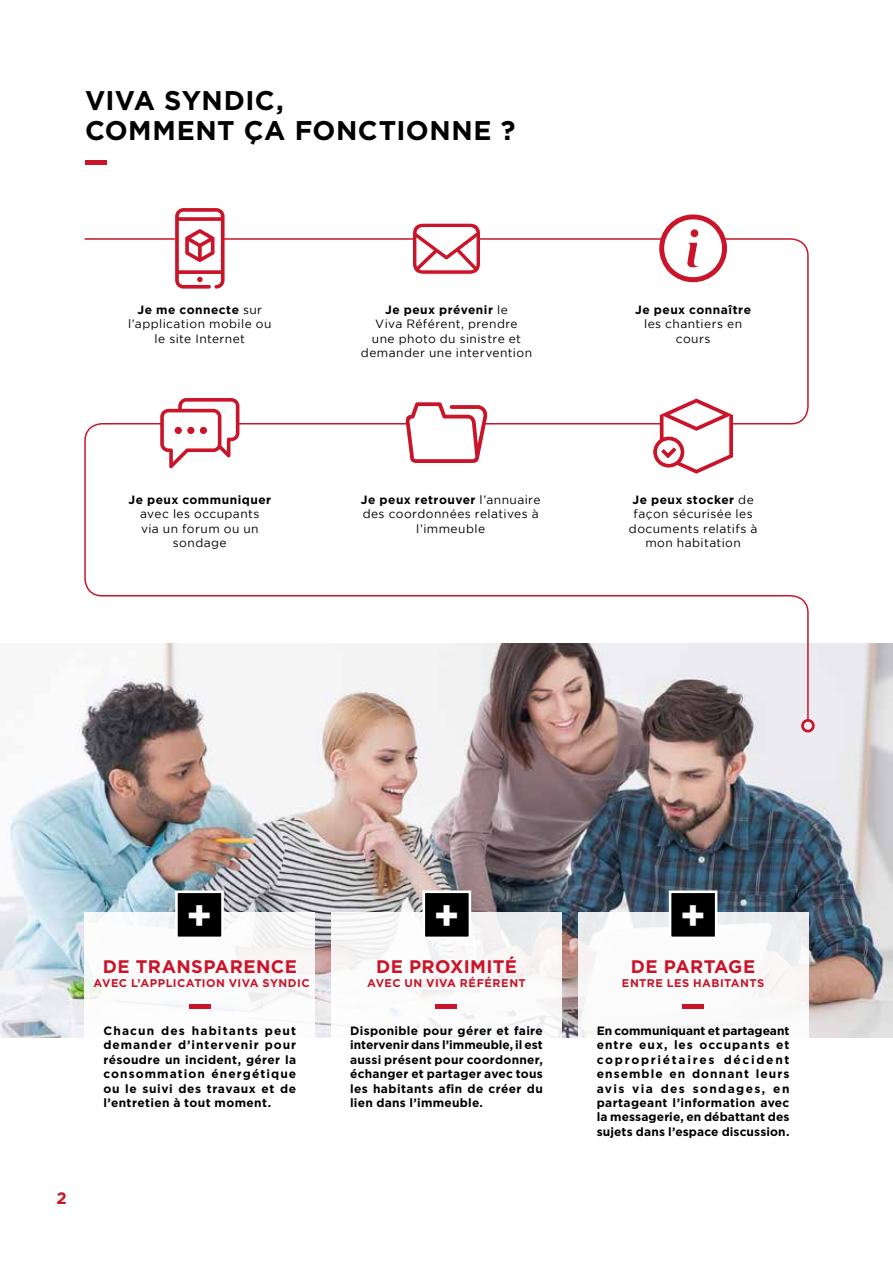
<style>
.page{position:relative;width:893px;height:1263px;background:#fff}
.page>*{position:absolute;margin:0;border:0;box-sizing:border-box;transform-origin:0 0}
.t1{font:700 41.25px "Gotham";color:#fff}
.t2{font:700 27px/30px "Gotham";letter-spacing:.02em;color:#000}
.t3{font:700 18.15px "Gotham";letter-spacing:.02em;color:#ca1429}
.t4{font:700 16.5px "Gotham";color:#ca1429}
.t5{font:700 12px/14.4px "Gotham";letter-spacing:.03em;color:#000;text-align:justify}
.t6{font:12px/14.4px "Gotham";letter-spacing:.035em;color:#000;text-align:center}
.t7{font:700 11.25px "Gotham";letter-spacing:.04em;color:#ca1429}
.s1{font-weight:700}
</style>
<div class="page">
<img style="left:0;top:643px;width:893px;height:394px">
<div style="left:84px;top:912px;width:231px;height:276px;background:#fff"></div>
<div style="left:332px;top:912px;width:230px;height:276px;background:#fff"></div>
<div style="left:578px;top:912px;width:231px;height:276px;background:#fff"></div>
<svg style="left:405px;top:402px;width:83px;height:20px"></svg>
<svg style="left:412px;top:223px;width:69px;height:52px"></svg>
<div style="left:85px;top:160px;width:21px;height:5px;background:#ca1429"></div>
<hr style="left:85px;top:238px;width:90px;height:2px;background:#ca1429">
<svg style="left:175px;top:208px;width:50px;height:81px"></svg>
<hr style="left:223px;top:238px;width:192px;height:2px;background:#ca1429">
<hr style="left:479px;top:238px;width:185px;height:2px;background:#ca1429">
<svg style="left:652px;top:214px;width:157px;height:208px"></svg>
<svg style="left:160px;top:398px;width:79px;height:24px"></svg>
<svg style="left:84px;top:422px;width:725px;height:300px"></svg>
<div style="left:801px;top:719px;width:14px;height:13px;border:3px solid #ca1429;border-radius:50%"></div>
<hr style="left:238px;top:423px;width:169px;height:1px;background:#ca1429">
<hr style="left:485px;top:423px;width:177px;height:1px;background:#ca1429">
<hr style="left:189px;top:1004px;width:21px;height:4px;background:#ca1429">
<hr style="left:436px;top:1004px;width:21px;height:4px;background:#ca1429">
<hr style="left:682px;top:1004px;width:22px;height:4px;background:#ca1429">
<div style="left:176px;top:892px;width:47px;height:46px;background:#000"></div>
<div style="left:175px;top:890px;width:49px;height:49px;border:3px solid #fff"></div>
<div style="left:424px;top:892px;width:46px;height:46px;background:#000"></div>
<div style="left:423px;top:890px;width:48px;height:49px;border:3px solid #fff"></div>
<div style="left:670px;top:892px;width:46px;height:46px;background:#000"></div>
<div style="left:669px;top:890px;width:48px;height:49px;border:3px solid #fff"></div>
<h2 class="t2" style="left:85px;top:85px;width:432px">VIVA SYNDIC,<br>COMMENT ÇA FONCTIONNE ?</h2>
<p class="t6" style="left:128px;top:302px;width:145px"><span class="s1">Je me connecte</span> sur l’application mobile ou le site Internet</p>
<p class="t5" style="left:128px;top:492px;width:144px">Je peux communiquer</p>
<p class="t6" style="left:140px;top:507px;width:121px">avec les occupants via un forum ou un sondage</p>
<p class="t6" style="left:361px;top:302px;width:173px"><span class="s1">Je peux prévenir</span> le<br>Viva Référent, prendre<br>une photo du sinistre et demander une intervention</p>
<p class="t6" style="left:361px;top:492px;width:181px"><span class="s1">Je peux retrouver</span> l’annuaire des coordonnées relatives à l’immeuble</p>
<p class="t5" style="left:635px;top:302px;width:117px">Je peux connaître</p>
<p class="t6" style="left:644px;top:317px;width:99px">les chantiers en cours</p>
<p class="t6" style="left:629px;top:492px;width:130px"><span class="s1">Je peux stocker</span> de façon sécurisée les documents relatifs à mon habitation</p>
<h3 class="t4" style="left:56px;top:1188px;width:12px">2</h3>
<h1 class="t1" style="left:186px;top:892px;width:28px">+</h1>
<h1 class="t1" style="left:434px;top:892px;width:28px">+</h1>
<h1 class="t1" style="left:680px;top:892px;width:28px">+</h1>
<h3 class="t3" style="left:103px;top:956px;width:196px">DE TRANSPARENCE</h3>
<p class="t7" style="left:94px;top:976px;width:218px">AVEC L’APPLICATION VIVA SYNDIC</p>
<h3 class="t3" style="left:376px;top:956px;width:142px">DE PROXIMITÉ</h3>
<p class="t7" style="left:367px;top:976px;width:160px">AVEC UN VIVA RÉFÉRENT</p>
<h3 class="t3" style="left:631px;top:956px;width:126px">DE PARTAGE</h3>
<p class="t7" style="left:622px;top:976px;width:144px">ENTRE LES HABITANTS</p>
<p class="t5" style="left:103px;top:1023px;width:194px">Chacun des habitants peut demander d’intervenir pour résoudre un incident, gérer la consommation énergétique ou le suivi des travaux et de l’entretien à tout moment.</p>
<p class="t5" style="left:350px;top:1023px;width:194px">Disponible pour gérer et faire intervenir dans l’immeuble, il est aussi présent pour coordonner, échanger et partager avec tous les habitants afin de créer du lien dans l’immeuble.</p>
<p class="t5" style="left:597px;top:1023px;width:194px">En communiquant et partageant entre eux, les occupants et copropriétaires décident ensemble en donnant leurs avis via des sondages, en partageant l’information avec la messagerie, en débattant des sujets dans l’espace discussion.</p>
</div>
